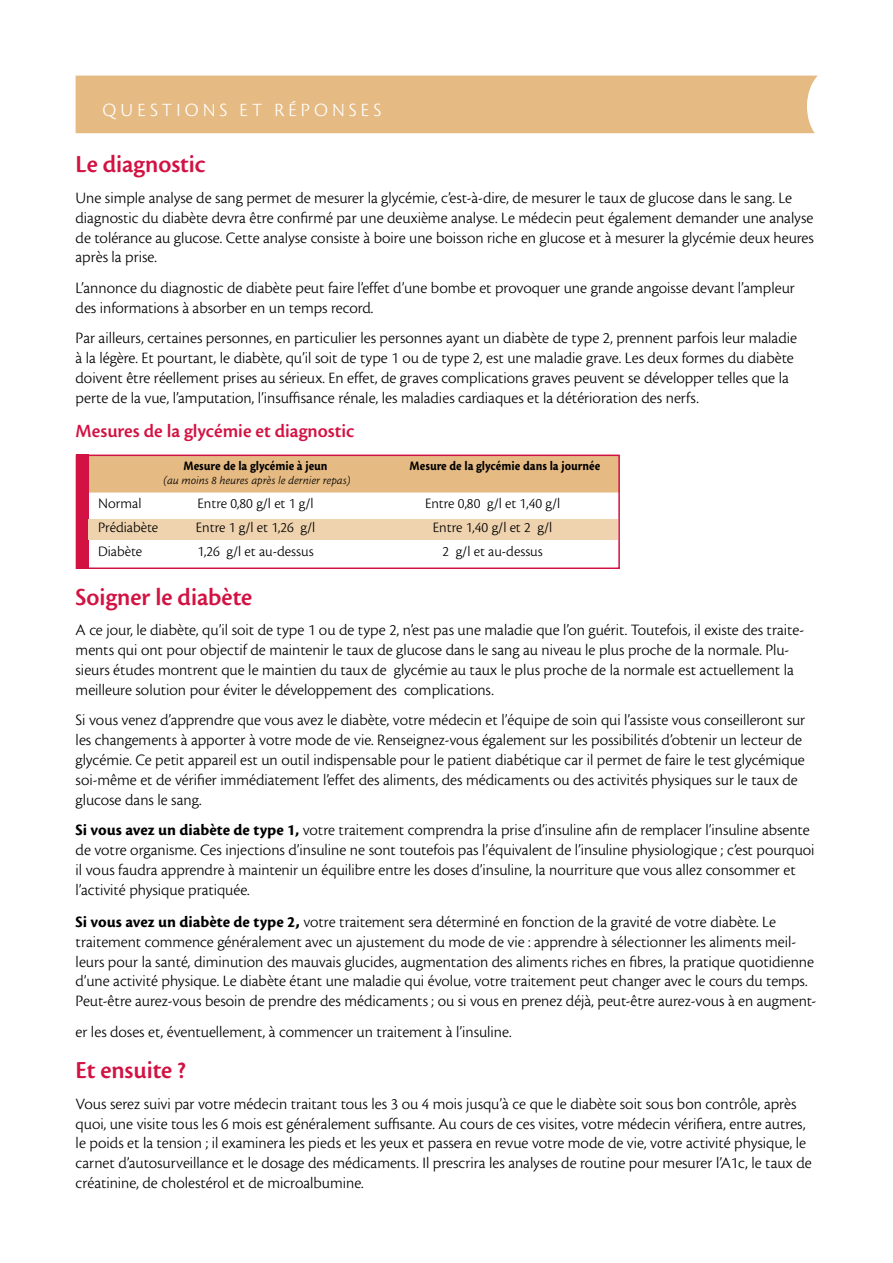
<style>
.page{position:relative;width:893px;height:1263px;background:#fff}
.page>*{position:absolute;margin:0;border:0;box-sizing:border-box;transform-origin:0 0}
.t1{font:25.5px "Cronos MM 574 17";color:#d21242}
.t2{font:19.5px "Cronos MM 574 13";color:#d21242}
.t3{font:19.5px "Cronos MM 295 13";letter-spacing:.21em;color:#fff}
.t4{font:16.5px/19.8px "Cronos MM 295 11";letter-spacing:-.015em;color:#000}
.t5{font:15px "Cronos MM 295 10";color:#000}
.t6{font:13.5px "Cronos MM 700 9";color:#000;scale:.9 1}
.t7{font:12px "Cronos MM It 295 8";color:#000}
.s1{font-family:"Cronos MM 700 11"}
.s2{font-family:"Cronos MM 700 12";font-size:18px}
</style>
<div class="page">
<div style="left:84px;top:456px;width:536px;height:36px;background:#e5ba83"></div>
<div style="left:76px;top:455px;width:12px;height:113px;background:#d21242"></div>
<div style="left:88px;top:519px;width:530px;height:21px;background:#efd3af"></div>
<div style="left:76px;top:455px;width:544px;height:114px;border:2px solid #d21242"></div>
<div style="left:76px;top:76px;width:741px;height:57px;background:#e5ba83"></div>
<p class="t3" style="left:103px;top:100px;width:280px">QUESTIONS ET RÉPONSES</p>
<h1 class="t1" style="left:76px;top:151px;width:132px">Le diagnostic</h1>
<p class="t4" style="left:76px;top:188px;width:740px">Une simple analyse de sang permet de mesurer la glycémie, c’est-à-dire, de mesurer le taux de glucose dans le sang. Le diagnostic du diabète devra être confirmé par une deuxième analyse. Le médecin peut également demander une analyse de tolérance au glucose. Cette analyse consiste à boire une boisson riche en glucose et à mesurer la glycémie deux heures après la prise.</p>
<p class="t4" style="left:76px;top:278px;width:721px">L’annonce du diagnostic de diabète peut faire l’effet d’une bombe et provoquer une grande angoisse devant l’ampleur des informations à absorber en un temps record.</p>
<p class="t4" style="left:76px;top:329px;width:723px">Par ailleurs, certaines personnes, en particulier les personnes ayant un diabète de type 2, prennent parfois leur maladie à la légère. Et pourtant, le diabète, qu’il soit de type 1 ou de type 2, est une maladie grave. Les deux formes du diabète doivent être réellement prises au sérieux. En effet, de graves complications graves peuvent se développer telles que la perte de la vue, l’amputation, l’insuffisance rénale, les maladies cardiaques et la détérioration des nerfs.</p>
<p class="t2" style="left:76px;top:421px;width:280px">Mesures de la glycémie et diagnostic</p>
<p class="t6" style="left:183px;top:459px;width:162px">Mesure de la glycémie à jeun</p>
<p class="t6" style="left:410px;top:459px;width:214px">Mesure de la glycémie dans la journée</p>
<p class="t7" style="left:164px;top:474px;width:188px">(au moins 8 heures après le dernier repas)</p>
<p class="t5" style="left:98px;top:495px;width:45px">Normal</p>
<p class="t5" style="left:198px;top:495px;width:118px">Entre 0,80 g/l et 1 g/l</p>
<p class="t5" style="left:425px;top:495px;width:137px">Entre 0,80 g/l et 1,40 g/l</p>
<p class="t5" style="left:98px;top:519px;width:62px">Prédiabète</p>
<p class="t5" style="left:196px;top:519px;width:121px">Entre 1 g/l et 1,26 g/l</p>
<p class="t5" style="left:433px;top:519px;width:121px">Entre 1,40 g/l et 2 g/l</p>
<p class="t5" style="left:98px;top:543px;width:46px">Diabète</p>
<p class="t5" style="left:197px;top:543px;width:118px">1,26 g/l et au-dessus</p>
<p class="t5" style="left:442px;top:543px;width:102px">2 g/l et au-dessus</p>
<h1 class="t1" style="left:76px;top:583px;width:178px">Soigner le diabète</h1>
<p class="t4" style="left:76px;top:621px;width:730px">A ce jour, le diabète, qu’il soit de type 1 ou de type 2, n’est pas une maladie que l’on guérit. Toutefois, il existe des traite&shy;ments qui ont pour objectif de maintenir le taux de glucose dans le sang au niveau le plus proche de la normale. Plu&shy;sieurs études montrent que le maintien du taux de glycémie au taux le plus proche de la normale est actuellement la meilleure solution pour éviter le développement des complications.</p>
<p class="t4" style="left:76px;top:711px;width:731px">Si vous venez d’apprendre que vous avez le diabète, votre médecin et l’équipe de soin qui l’assiste vous conseilleront sur les changements à apporter à votre mode de vie. Renseignez-vous également sur les possibilités d’obtenir un lecteur de glycémie. Ce petit appareil est un outil indispensable pour le patient diabétique car il permet de faire le test glycémique soi-même et de vérifier immédiatement l’effet des aliments, des médicaments ou des activités physiques sur le taux de glucose dans le sang.</p>
<p class="t4" style="left:76px;top:820px;width:741px"><span class="s1">Si vous avez un diabète de type 1,</span> votre traitement comprendra la prise d’insuline afin de remplacer l’insuline absente de votre organisme. Ces injections d’insuline ne sont toutefois pas l’équivalent de l’insuline physiologique ; c’est pourquoi il vous faudra apprendre à maintenir un équilibre entre les doses d’insuline, la nourriture que vous allez consommer et l’activité physique pratiquée.</p>
<p class="t4" style="left:76px;top:912px;width:742px"><span class="s1">Si vous avez un diabète de type 2</span><span class="s2">,</span> votre traitement sera déterminé en fonction de la gravité de votre diabète. Le traitement commence généralement avec un ajustement du mode de vie : apprendre à sélectionner les aliments meil&shy;leurs pour la santé, diminution des mauvais glucides, augmentation des aliments riches en fibres, la pratique quotidienne d’une activité physique. Le diabète étant une maladie qui évolue, votre traitement peut changer avec le cours du temps.<br>Peut-être aurez-vous besoin de prendre des médicaments ; ou si vous en prenez déjà, peut-être aurez-vous à en augment-</p>
<p class="t4" style="left:76px;top:1022px;width:438px">er les doses et, éventuellement, à commencer un traitement à l’insuline.</p>
<h1 class="t1" style="left:76px;top:1057px;width:112px">Et ensuite ?</h1>
<p class="t4" style="left:76px;top:1094px;width:738px">Vous serez suivi par votre médecin traitant tous les 3 ou 4 mois jusqu’à ce que le diabète soit sous bon contrôle, après quoi, une visite tous les 6 mois est généralement suffisante. Au cours de ces visites, votre médecin vérifiera, entre autres, le poids et la tension ; il examinera les pieds et les yeux et passera en revue votre mode de vie, votre activité physique, le carnet d’autosurveillance et le dosage des médicaments. Il prescrira les analyses de routine pour mesurer l’A1c, le taux de créatinine, de cholestérol et de microalbumine.</p>
</div>
